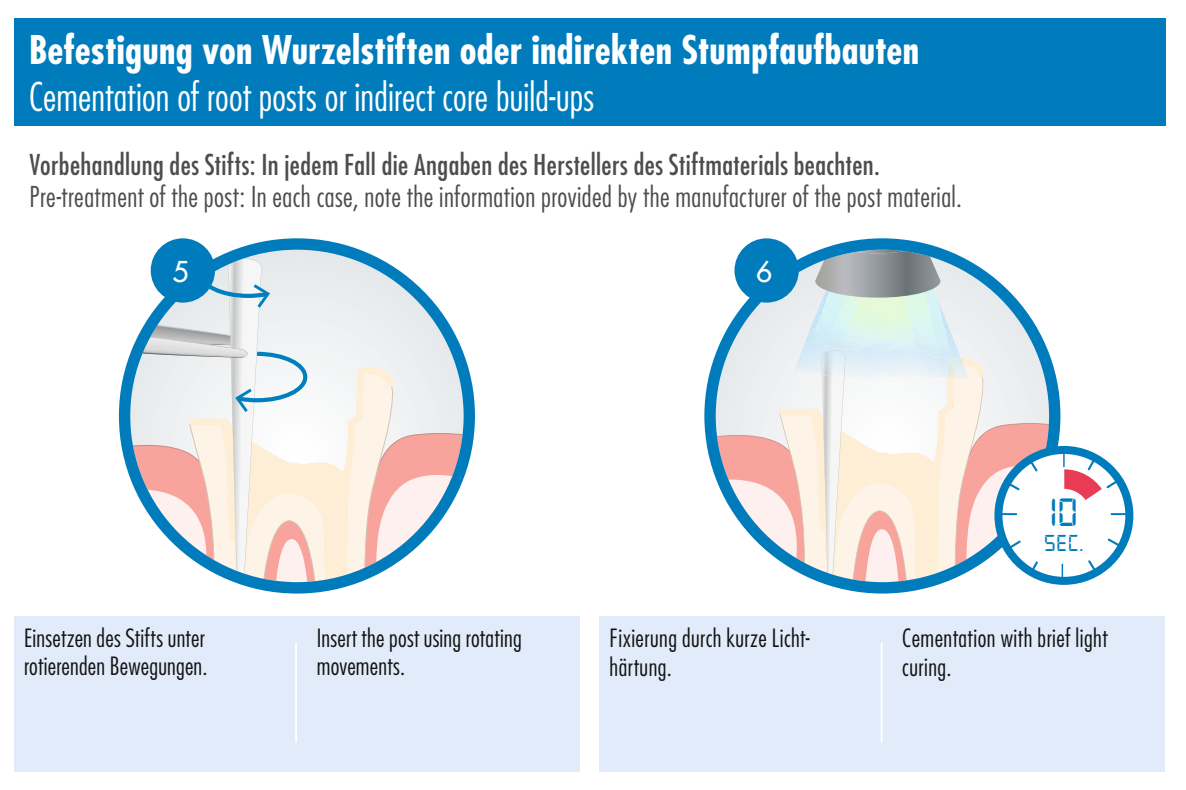
<style>
.page{position:relative;width:1186px;height:790px;background:#fff}
.page>*{position:absolute;margin:0;border:0;box-sizing:border-box;transform-origin:0 0}
.t1{font:42px "Digital 7";color:#007cbc}
.t2{font:700 condensed 38.5px "Futura Std";letter-spacing:.005em;color:#fff}
.t3{font:300 condensed 38.5px "Futura Std";letter-spacing:.005em;color:#fff}
.t4{font:300 condensed 28px "Futura Std";letter-spacing:.015em;color:#4d4d4c}
.t5{font:condensed 28px "Futura Std";letter-spacing:.015em;color:#4d4d4c}
.t6{font:500 28px "Futura Std";color:#fff}
.t7{font:300 condensed 24.5px/28px "Futura Std";letter-spacing:.015em;color:#131413}
.t8{font:24.5px "Digital 7";color:#007cbc}
</style>
<div class="page">
<div style="left:14px;top:18px;width:1151px;height:108px;background:#007cbc"></div>
<svg style="left:119px;top:238px;width:356px;height:355px"></svg>
<div style="left:151px;top:238px;width:64px;height:65px;background:#007cbc;border-radius:50%"></div>
<div style="left:14px;top:616px;width:566px;height:156px;background:#e2ebfa"></div>
<hr style="left:295px;top:642px;width:2px;height:101px;background:#fff">
<svg style="left:704px;top:238px;width:356px;height:355px"></svg>
<div style="left:734px;top:238px;width:65px;height:65px;background:#007cbc;border-radius:50%"></div>
<div style="left:599px;top:616px;width:566px;height:156px;background:#e2ebfa"></div>
<hr style="left:880px;top:642px;width:2px;height:101px;background:#fff">
<div style="left:994px;top:446px;width:139px;height:139px;background:#007cbc;border-radius:50%"></div>
<div style="left:1002px;top:454px;width:123px;height:123px;background:#fff;border-radius:50%"></div>
<hr style="left:1110px;top:513px;width:20px;height:2px;background:#007cbc">
<svg style="left:1002px;top:513px;width:15px;height:2px"></svg>
<svg style="left:1028px;top:460px;width:9px;height:11px"></svg>
<svg style="left:1007px;top:540px;width:14px;height:9px"></svg>
<svg style="left:1008px;top:482px;width:11px;height:8px"></svg>
<svg style="left:1107px;top:538px;width:14px;height:9px"></svg>
<svg style="left:1063px;top:448px;width:57px;height:66px"></svg>
<svg style="left:1061px;top:564px;width:2px;height:13px"></svg>
<svg style="left:1088px;top:560px;width:9px;height:12px"></svg>
<svg style="left:1029px;top:561px;width:9px;height:10px"></svg>
<h2 class="t2" style="left:29px;top:26px;width:892px">Befestigung von Wurzelstiften oder indirekten Stumpfaufbauten</h2>
<h2 class="t3" style="left:29px;top:73px;width:567px">Cementation of root posts or indirect core build-ups</h2>
<p class="t5" style="left:30px;top:148px;width:852px">Vorbehandlung des Stifts: In jedem Fall die Angaben des Herstellers des Stiftmaterials beachten.</p>
<p class="t4" style="left:30px;top:179px;width:934px">Pre-treatment of the post: In each case, note the information provided by the manufacturer of the post material.</p>
<p class="t6" style="left:172px;top:254px;width:18px">5</p>
<p class="t7" style="left:24px;top:623px;width:185px">Einsetzen des Stifts unter rotierenden Bewegungen.</p>
<p class="t7" style="left:317px;top:623px;width:206px">Insert the post using rotating movements.</p>
<p class="t6" style="left:756px;top:254px;width:18px">6</p>
<h1 class="t1" style="left:1050px;top:494px;width:29px">10</h1>
<p class="t8" style="left:1044px;top:532px;width:41px">Sec.</p>
<p class="t7" style="left:609px;top:622px;width:202px;line-height:29.4px">Fixierung durch kurze Licht&shy;härtung.</p>
<p class="t7" style="left:902px;top:622px;width:207px;line-height:29.4px">Cementation with brief light curing.</p>
</div>
